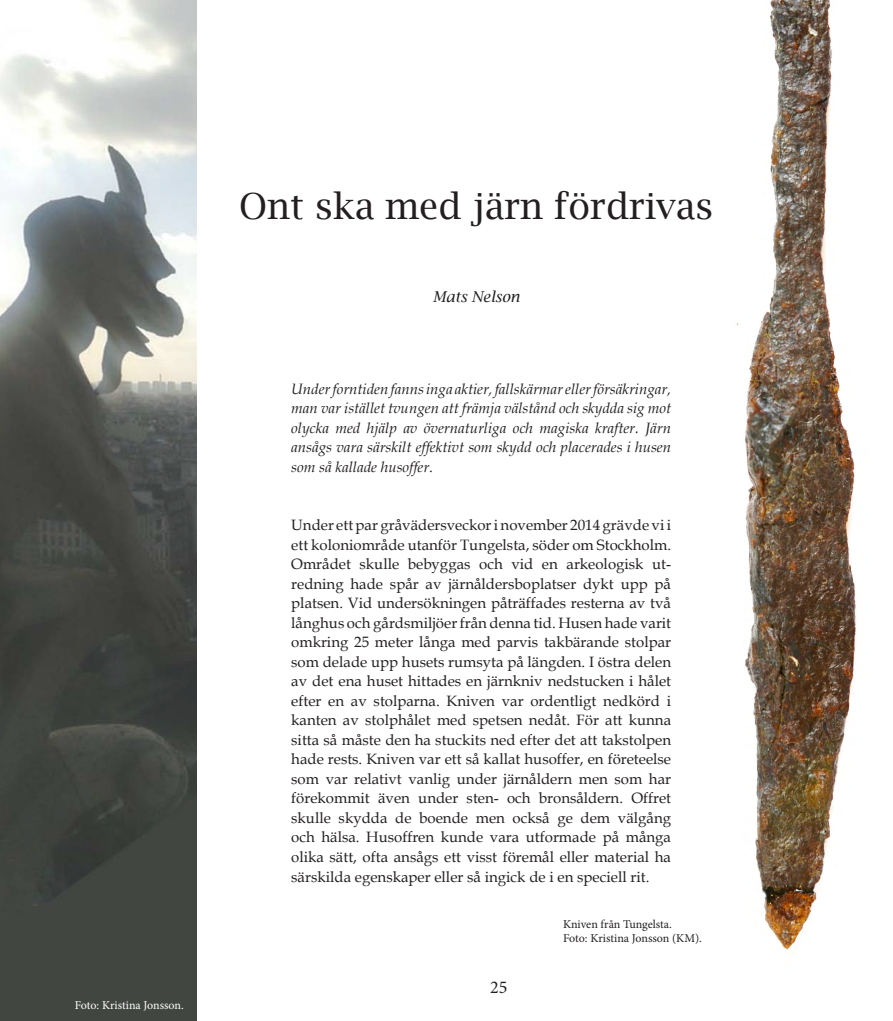
<style>
.page{position:relative;width:893px;height:1021px;background:#fff}
.page>*{position:absolute;margin:0;border:0;box-sizing:border-box;transform-origin:0 0}
.Huvudrubrik{font:36px "Lucida Bright";color:#231f20}
.t1{font:18px "Minion Pro";color:#231f20}
.Brödtext{font:15px/19.5px "Book Antiqua";color:#231f20;text-align:justify}
.Brödtext-2{font:italic 15px/19.5px "Book Antiqua";color:#231f20;text-align:justify}
.Författarnamn{font:italic 15px "Lucida Bright";color:#231f20}
.Bildtext{font:12px "Minion Pro";letter-spacing:-.005em;color:#231f20}
.Bildtext-2{font:12px "Minion Pro";letter-spacing:-.005em;color:#fff}
.s1{font-style:normal}
</style>
<div class="page">
<img style="left:0;top:0;width:197px;height:1020px">
<img style="left:736px;top:0;width:120px;height:952px">
<p class="Bildtext-2" style="left:75px;top:996px;width:111px">Foto: Kristina Jonsson.</p>
<p class="Huvudrubrik" style="left:239px;top:185px;width:476px">Ont ska med järn fördrivas</p>
<p class="Författarnamn" style="left:433px;top:288px;width:88px">Mats Nelson</p>
<p class="Brödtext-2" style="left:291px;top:378px;width:381px">Under forntiden fanns inga aktier, fallskärmar eller försäkringar, man var istället tvungen att främja välstånd och skydda sig mot olycka med hjälp av övernaturliga och magiska krafter. Järn ansågs vara särskilt effektivt som skydd och placerades i husen som så kallade husoffer<span class="s1">.</span></p>
<p class="Brödtext" style="left:291px;top:515px;width:381px">Under ett par gråvädersveckor i november 2014 grävde vi i ett koloniområde utanför Tungelsta, söder om Stockholm.<br>Området skulle bebyggas och vid en arkeologisk ut&shy;redning hade spår av järnåldersboplatser dykt upp på platsen. Vid undersökningen påträffades resterna av två långhus och gårdsmiljöer från denna tid. Husen hade varit omkring 25 meter långa med parvis takbärande stolpar som delade upp husets rumsyta på längden. I östra delen av det ena huset hittades en järnkniv nedstucken i hålet efter en av stolparna. Kniven var ordentligt nedkörd i kanten av stolphålet med spetsen nedåt. För att kunna sitta så måste den ha stuckits ned efter det att takstolpen hade rests. Kniven var ett så kallat husoffer, en företeelse som var relativt vanlig under järnåldern men som har förekommit även under sten- och bronsåldern. Offret skulle skydda de boende men också ge dem välgång och hälsa. Husoffren kunde vara utformade på många olika sätt, ofta ansågs ett visst föremål eller material ha särskilda egenskaper eller så ingick de i en speciell rit.</p>
<p class="t1" style="left:490px;top:974px;width:19px">25</p>
<p class="Bildtext" style="left:563px;top:915px;width:110px">Kniven från Tungelsta.</p>
<p class="Bildtext" style="left:563px;top:930px;width:140px">Foto: Kristina Jonsson (KM).</p>
</div>
